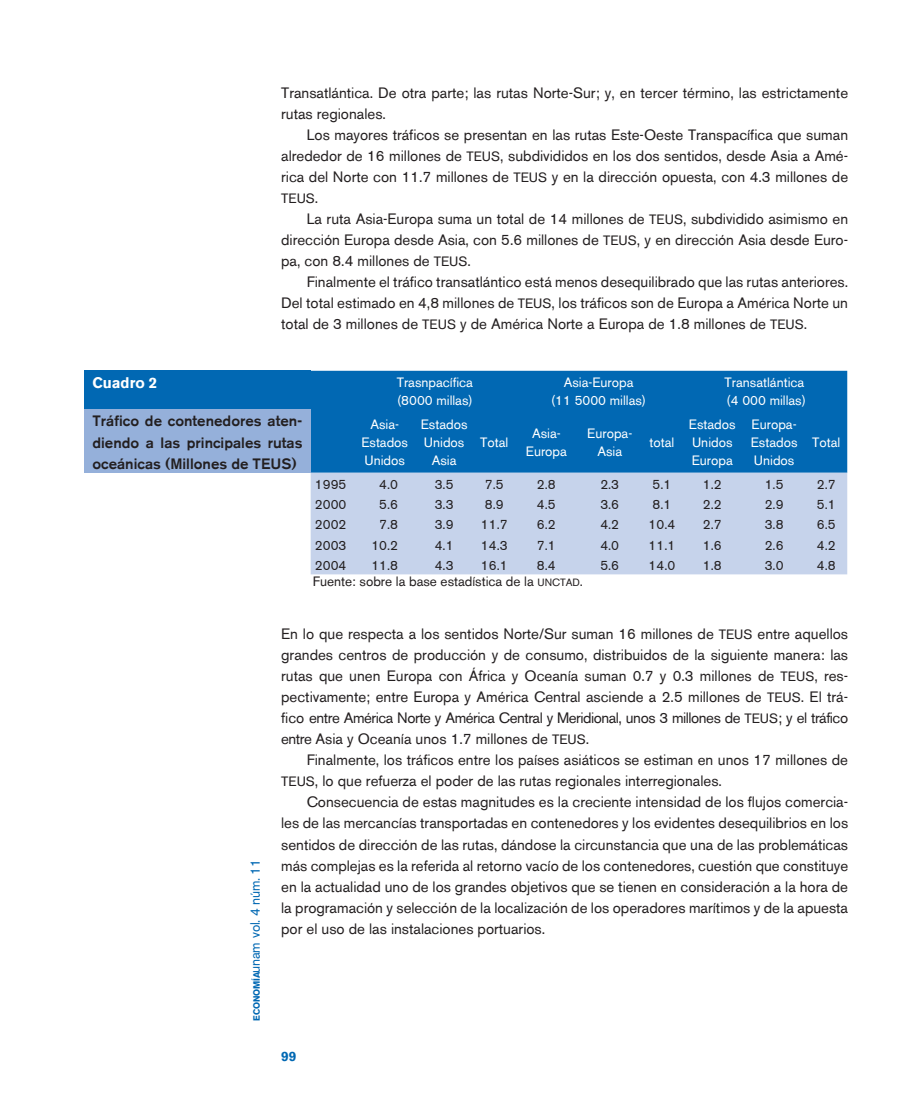
<style>
.page{position:relative;width:912px;height:1106px;background:#fff}
.page>*{position:absolute;margin:0;border:0;box-sizing:border-box;transform-origin:0 0}
.t1{font:15px/21px "Akzidenz Grotesk BE";color:#231f20;text-align:justify}
.t2{font:500 15px/21px "Akzidenz Grotesk BE";color:#231f20;text-align:justify}
.t3{font:700 15px "Akzidenz Grotesk BE";color:#fff}
.t4{font:13.5px "Akzidenz Grotesk BE";color:#231f20}
.t5{font:13.5px/18px "Akzidenz Grotesk BE";color:#fff;text-align:center}
.t6{font:13.5px "Akzidenz Grotesk BE";letter-spacing:-.01em;color:#0168b3}
.t7{font:700 13.5px "Akzidenz Grotesk BE";color:#0168b3}
.s1{font-size:13.5px}
.s2{font-size:15px}
.s3{font-weight:700;font-size:8.85px}
.s4{font-size:10.5px}
</style>
<div class="page">
<div style="left:84px;top:371px;width:226px;height:38px;background:#0168b3"></div>
<div style="left:310px;top:371px;width:536px;height:102px;background:#0168b3"></div>
<div style="left:84px;top:409px;width:226px;height:64px;background:#95b0da"></div>
<div style="left:310px;top:473px;width:536px;height:101px;background:#c6d3eb"></div>
<p class="t1" style="left:281px;top:82px;width:568px">Transatlántica. De otra parte; las rutas Norte-Sur; y, en tercer término, las estrictamente rutas regionales.</p>
<p class="t1" style="left:281px;top:124px;width:568px;text-indent:26px">Los mayores tráficos se presentan en las rutas Este-Oeste Transpacífica que suman alrededor de 16 millones de <span class="s1">TEUS</span>, subdivididos en los dos sentidos, desde Asia a Amé&shy;rica del Norte con 11.7 millones de <span class="s1">TEUS</span> y en la dirección opuesta, con 4.3 millones de</p>
<p class="t4" style="left:281px;top:190px;width:39px">TEUS<span class="s2">.</span></p>
<p class="t1" style="left:281px;top:208px;width:568px;text-indent:26px">La ruta Asia-Europa suma un total de 14 millones de <span class="s1">TEUS</span>, subdividido asimismo en dirección Europa desde Asia, con 5.6 millones de <span class="s1">TEUS</span>, y en dirección Asia desde Euro&shy;pa, con 8.4 millones de <span class="s1">TEUS</span>.</p>
<p class="t1" style="left:281px;top:271px;width:568px;text-indent:26px">Finalmente el tráfico transatlántico está menos desequilibrado que las rutas anteriores.<br>Del total estimado en 4,8 millones de <span class="s1">TEUS</span>, los tráficos son de Europa a América Norte un total de 3 millones de <span class="s1">TEUS</span> y de América Norte a Europa de 1.8 millones de <span class="s1">TEUS</span>.</p>
<p class="t3" style="left:92px;top:374px;width:66px">Cuadro 2</p>
<p class="t5" style="left:396px;top:373px;width:78px;text-align:left">Trasnpacífica (8000 millas)</p>
<p class="t5" style="left:551px;top:373px;width:97px">Asia-Europa<br>(11 5000 millas)</p>
<p class="t5" style="left:724px;top:373px;width:83px;text-align:left">Transatlántica (4 000 millas)</p>
<p class="t2" style="left:92px;top:410px;width:211px">Tráfico de contenedores aten&shy;diendo a las principales rutas oceánicas (Millones de TEUS)</p>
<p class="t5" style="left:361px;top:415px;width:48px">Asia-<br>Estados<br>Unidos</p>
<p class="t5" style="left:420px;top:415px;width:48px">Estados<br>Unidos<br>Asia</p>
<p class="t5" style="left:688px;top:415px;width:48px;text-align:left">Estados<br>Unidos<br>Europa</p>
<p class="t5" style="left:750px;top:415px;width:48px;text-align:justify">Europa-Estados Unidos</p>
<p class="t5" style="left:480px;top:433px;width:30px">Total</p>
<p class="t5" style="left:525px;top:424px;width:43px">Asia-<br>Europa</p>
<p class="t5" style="left:587px;top:424px;width:47px">Europa-<br>Asia</p>
<p class="t5" style="left:649px;top:433px;width:26px">total</p>
<p class="t5" style="left:811px;top:433px;width:30px">Total</p>
<p class="t6" style="left:247px;top:1020px;width:163px;rotate:-90deg"><span class="s3">ECONOMÍA</span>unam vol. 4 núm. 11</p>
<p class="t4" style="left:315px;top:476px;width:33px">1995</p>
<p class="t4" style="left:379px;top:476px;width:20px">4.0</p>
<p class="t4" style="left:434px;top:476px;width:20px">3.5</p>
<p class="t4" style="left:484px;top:476px;width:20px">7.5</p>
<p class="t4" style="left:536px;top:476px;width:20px">2.8</p>
<p class="t4" style="left:600px;top:476px;width:20px">2.3</p>
<p class="t4" style="left:652px;top:476px;width:20px">5.1</p>
<p class="t4" style="left:702px;top:476px;width:20px">1.2</p>
<p class="t4" style="left:764px;top:476px;width:20px">1.5</p>
<p class="t4" style="left:816px;top:476px;width:20px">2.7</p>
<p class="t4" style="left:315px;top:496px;width:33px">2000</p>
<p class="t4" style="left:379px;top:496px;width:20px">5.6</p>
<p class="t4" style="left:434px;top:496px;width:20px">3.3</p>
<p class="t4" style="left:484px;top:496px;width:20px">8.9</p>
<p class="t4" style="left:536px;top:496px;width:20px">4.5</p>
<p class="t4" style="left:600px;top:496px;width:20px">3.6</p>
<p class="t4" style="left:652px;top:496px;width:20px">8.1</p>
<p class="t4" style="left:702px;top:496px;width:20px">2.2</p>
<p class="t4" style="left:764px;top:496px;width:20px">2.9</p>
<p class="t4" style="left:816px;top:496px;width:20px">5.1</p>
<p class="t4" style="left:315px;top:517px;width:33px">2002</p>
<p class="t4" style="left:379px;top:517px;width:20px">7.8</p>
<p class="t4" style="left:434px;top:517px;width:20px">3.9</p>
<p class="t4" style="left:480px;top:517px;width:28px">11.7</p>
<p class="t4" style="left:536px;top:517px;width:20px">6.2</p>
<p class="t4" style="left:600px;top:517px;width:20px">4.2</p>
<p class="t4" style="left:648px;top:517px;width:28px">10.4</p>
<p class="t4" style="left:702px;top:517px;width:20px">2.7</p>
<p class="t4" style="left:764px;top:517px;width:20px">3.8</p>
<p class="t4" style="left:816px;top:517px;width:20px">6.5</p>
<p class="t4" style="left:315px;top:537px;width:33px">2003</p>
<p class="t4" style="left:371px;top:537px;width:28px">10.2</p>
<p class="t4" style="left:434px;top:537px;width:20px">4.1</p>
<p class="t4" style="left:480px;top:537px;width:28px">14.3</p>
<p class="t4" style="left:536px;top:537px;width:20px">7.1</p>
<p class="t4" style="left:600px;top:537px;width:20px">4.0</p>
<p class="t4" style="left:648px;top:537px;width:28px">11.1</p>
<p class="t4" style="left:702px;top:537px;width:20px">1.6</p>
<p class="t4" style="left:764px;top:537px;width:20px">2.6</p>
<p class="t4" style="left:816px;top:537px;width:20px">4.2</p>
<p class="t4" style="left:315px;top:557px;width:33px">2004</p>
<p class="t4" style="left:371px;top:557px;width:28px">11.8</p>
<p class="t4" style="left:434px;top:557px;width:20px">4.3</p>
<p class="t4" style="left:480px;top:557px;width:28px">16.1</p>
<p class="t4" style="left:536px;top:557px;width:20px">8.4</p>
<p class="t4" style="left:600px;top:557px;width:20px">5.6</p>
<p class="t4" style="left:648px;top:557px;width:28px">14.0</p>
<p class="t4" style="left:702px;top:557px;width:20px">1.8</p>
<p class="t4" style="left:764px;top:557px;width:20px">3.0</p>
<p class="t4" style="left:816px;top:557px;width:20px">4.8</p>
<p class="t4" style="left:312px;top:573px;width:271px">Fuente: sobre la base estadística de la <span class="s4">UNCTAD</span>.</p>
<p class="t1" style="left:281px;top:623px;width:568px">En lo que respecta a los sentidos Norte/Sur suman 16 millones de <span class="s1">TEUS</span> entre aquellos grandes centros de producción y de consumo, distribuidos de la siguiente manera: las rutas que unen Europa con África y Oceanía suman 0.7 y 0.3 millones de <span class="s1">TEUS</span>, res&shy;pectivamente; entre Europa y América Central asciende a 2.5 millones de <span class="s1">TEUS</span>. El trá&shy;fico entre América Norte y América Central y Meridional, unos 3 millones de <span class="s1">TEUS</span>; y el tráfico entre Asia y Oceanía unos 1.7 millones de <span class="s1">TEUS</span>.</p>
<p class="t1" style="left:281px;top:749px;width:568px;text-indent:26px">Finalmente, los tráficos entre los países asiáticos se estiman en unos 17 millones de<br><span class="s1">TEUS</span>, lo que refuerza el poder de las rutas regionales interregionales.</p>
<p class="t1" style="left:281px;top:791px;width:568px;text-indent:26px">Consecuencia de estas magnitudes es la creciente intensidad de los flujos comercia&shy;les de las mercancías transportadas en contenedores y los evidentes desequilibrios en los sentidos de dirección de las rutas, dándose la circunstancia que una de las problemáticas más complejas es la referida al retorno vacío de los contenedores, cuestión que constituye en la actualidad uno de los grandes objetivos que se tienen en consideración a la hora de la programación y selección de la localización de los operadores marítimos y de la apuesta por el uso de las instalaciones portuarios.</p>
<p class="t7" style="left:281px;top:1048px;width:17px">99</p>
</div>
